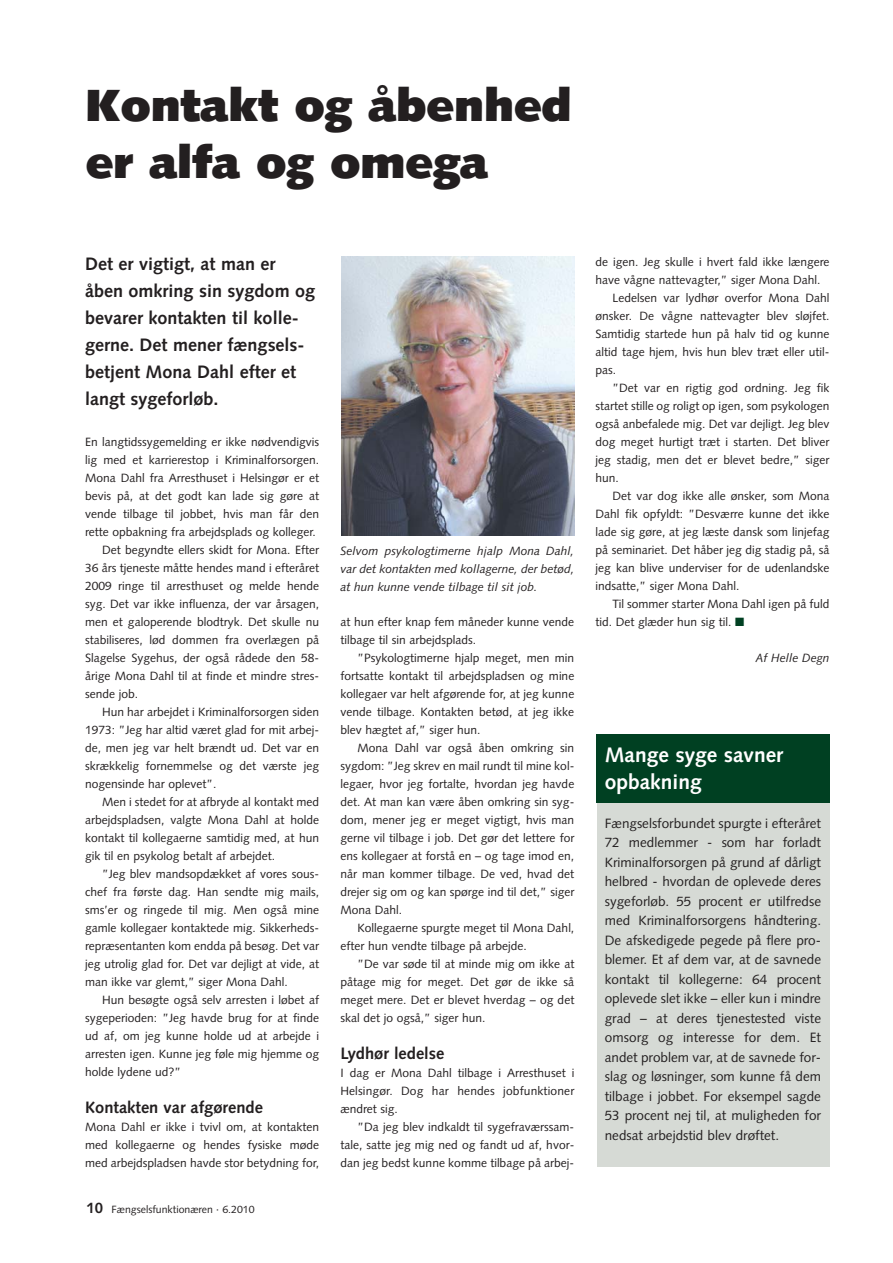
<style>
.page{position:relative;width:893px;height:1263px;background:#fff}
.page>*{position:absolute;margin:0;border:0;box-sizing:border-box;transform-origin:0 0}
.t1{font:900 45px/57px "Syntax";color:#231f20}
.t2{font:700 21px/27px "Syntax";color:#fff}
.t3{font:700 18px/27px "Syntax";color:#231f20}
.t4{font:700 16.5px "Syntax";color:#231f20}
.t5{font:13.5px/19.5px "Syntax";color:#231f20;text-align:justify}
.t6{font:12px/18px "Syntax";color:#231f20;text-align:justify}
.t7{font:italic 12px/18px "Syntax";color:#231f20;text-align:justify}
.t8{font:10.5px "Syntax";color:#231f20}
.s1{font-weight:700;font-size:15px}
.s2{color:#004022}
</style>
<div class="page">
<div style="left:596px;top:777px;width:233px;height:390px;background:#d6dad5"></div>
<div style="left:595px;top:735px;width:234px;height:68px;background:#004022"></div>
<img style="left:341px;top:256px;width:233px;height:280px">
<h1 class="t1" style="left:86px;top:81px;width:487px">Kontakt og åbenhed er alfa og omega</h1>
<h3 class="t3" style="left:85px;top:252px;width:231px">Det er vigtigt, at man er åben omkring sin sygdom og bevarer kontakten til kolle&shy;gerne. Det mener fængsels&shy;betjent Mona Dahl efter et langt sygeforløb.</h3>
<p class="t6" style="left:85px;top:434px;width:235px">En langtidssygemelding er ikke nødvendigvis</p>
<p class="t6" style="left:85px;top:452px;width:235px">lig med et karrierestop i Kriminalforsorgen.</p>
<p class="t6" style="left:85px;top:470px;width:235px">Mona Dahl fra Arresthuset i Helsingør er et</p>
<p class="t6" style="left:85px;top:488px;width:235px">bevis på, at det godt kan lade sig gøre at</p>
<p class="t6" style="left:85px;top:506px;width:235px">vende tilbage til jobbet, hvis man får den</p>
<p class="t6" style="left:85px;top:524px;width:232px">rette opbakning fra arbejdsplads og kolleger.</p>
<p class="t6" style="left:102px;top:542px;width:218px">Det begyndte ellers skidt for Mona. Efter</p>
<p class="t6" style="left:85px;top:560px;width:235px">36 års tjeneste måtte hendes mand i efteråret</p>
<p class="t6" style="left:85px;top:578px;width:235px">2009 ringe til arresthuset og melde hende</p>
<p class="t6" style="left:85px;top:596px;width:235px">syg. Det var ikke influenza, der var årsagen,</p>
<p class="t6" style="left:85px;top:614px;width:235px">men et galoperende blodtryk. Det skulle nu</p>
<p class="t6" style="left:85px;top:632px;width:235px">stabiliseres, lød dommen fra overlægen på</p>
<p class="t6" style="left:85px;top:650px;width:235px">Slagelse Sygehus, der også rådede den 58-</p>
<p class="t6" style="left:85px;top:668px;width:235px">årige Mona Dahl til at finde et mindre stres-</p>
<p class="t6" style="left:85px;top:686px;width:55px">sende job.</p>
<p class="t6" style="left:102px;top:704px;width:218px">Hun har arbejdet i Kriminalforsorgen siden</p>
<p class="t6" style="left:85px;top:722px;width:235px">1973: ”Jeg har altid været glad for mit arbej-</p>
<p class="t6" style="left:85px;top:740px;width:235px">de, men jeg var helt brændt ud. Det var en</p>
<p class="t6" style="left:85px;top:758px;width:235px">skrækkelig fornemmelse og det værste jeg</p>
<p class="t6" style="left:85px;top:776px;width:133px">nogensinde har oplevet”.</p>
<p class="t6" style="left:102px;top:794px;width:218px">Men i stedet for at afbryde al kontakt med</p>
<p class="t6" style="left:85px;top:812px;width:235px">arbejdspladsen, valgte Mona Dahl at holde</p>
<p class="t6" style="left:85px;top:830px;width:235px">kontakt til kollegaerne samtidig med, at hun</p>
<p class="t6" style="left:85px;top:848px;width:191px">gik til en psykolog betalt af arbejdet.</p>
<p class="t6" style="left:102px;top:866px;width:218px">”Jeg blev mandsopdækket af vores sous-</p>
<p class="t6" style="left:85px;top:884px;width:235px">chef fra første dag. Han sendte mig mails,</p>
<p class="t6" style="left:85px;top:902px;width:235px">sms’er og ringede til mig. Men også mine</p>
<p class="t6" style="left:85px;top:920px;width:235px">gamle kollegaer kontaktede mig. Sikkerheds-</p>
<p class="t6" style="left:85px;top:938px;width:235px">repræsentanten kom endda på besøg. Det var</p>
<p class="t6" style="left:85px;top:956px;width:235px">jeg utrolig glad for. Det var dejligt at vide, at</p>
<p class="t6" style="left:85px;top:974px;width:204px">man ikke var glemt,” siger Mona Dahl.</p>
<p class="t6" style="left:102px;top:992px;width:218px">Hun besøgte også selv arresten i løbet af</p>
<p class="t6" style="left:85px;top:1010px;width:235px">sygeperioden: ”Jeg havde brug for at finde</p>
<p class="t6" style="left:85px;top:1028px;width:235px">ud af, om jeg kunne holde ud at arbejde i</p>
<p class="t6" style="left:85px;top:1046px;width:235px">arresten igen. Kunne jeg føle mig hjemme og</p>
<p class="t6" style="left:85px;top:1064px;width:98px">holde lydene ud?”</p>
<h3 class="t4" style="left:85px;top:1101px;width:179px">Kontakten var afgørende</h3>
<p class="t6" style="left:85px;top:1119px;width:235px">Mona Dahl er ikke i tvivl om, at kontakten med kollegaerne og hendes fysiske møde med arbejdspladsen havde stor betydning for,</p>
<p class="t8" style="left:87px;top:1205px;width:169px"><span class="s1">10</span> Fængselsfunktionæren · 6.2010</p>
<p class="t7" style="left:340px;top:543px;width:235px">Selvom psykologtimerne hjalp Mona Dahl, var det kontakten med kollagerne, der betød, at hun kunne vende tilbage til sit job.</p>
<p class="t6" style="left:340px;top:614px;width:235px">at hun efter knap fem måneder kunne vende tilbage til sin arbejdsplads.</p>
<p class="t6" style="left:340px;top:650px;width:235px;text-indent:17px">”Psykologtimerne hjalp meget, men min fortsatte kontakt til arbejdspladsen og mine kollegaer var helt afgørende for, at jeg kunne vende tilbage. Kontakten betød, at jeg ikke blev hægtet af,” siger hun.</p>
<p class="t6" style="left:340px;top:740px;width:235px;text-indent:17px">Mona Dahl var også åben omkring sin sygdom: ”Jeg skrev en mail rundt til mine kol&shy;legaer, hvor jeg fortalte, hvordan jeg havde det. At man kan være åben omkring sin syg&shy;dom, mener jeg er meget vigtigt, hvis man gerne vil tilbage i job. Det gør det lettere for ens kollegaer at forstå en – og tage imod en, når man kommer tilbage. De ved, hvad det drejer sig om og kan spørge ind til det,” siger Mona Dahl.</p>
<p class="t6" style="left:340px;top:920px;width:235px;text-indent:17px">Kollegaerne spurgte meget til Mona Dahl, efter hun vendte tilbage på arbejde.</p>
<p class="t6" style="left:340px;top:956px;width:235px;text-indent:17px">”De var søde til at minde mig om ikke at påtage mig for meget. Det gør de ikke så meget mere. Det er blevet hverdag – og det skal det jo også,” siger hun.</p>
<h3 class="t4" style="left:340px;top:1047px;width:106px">Lydhør ledelse</h3>
<p class="t6" style="left:340px;top:1065px;width:235px">I dag er Mona Dahl tilbage i Arresthuset i Helsingør. Dog har hendes jobfunktioner ændret sig.</p>
<p class="t6" style="left:340px;top:1119px;width:235px;text-indent:17px">”Da jeg blev indkaldt til sygefraværssam&shy;tale, satte jeg mig ned og fandt ud af, hvor&shy;dan jeg bedst kunne komme tilbage på arbej-</p>
<p class="t6" style="left:595px;top:254px;width:235px">de igen. Jeg skulle i hvert fald ikke længere</p>
<p class="t6" style="left:595px;top:272px;width:226px">have vågne nattevagter,” siger Mona Dahl.</p>
<p class="t6" style="left:612px;top:290px;width:218px">Ledelsen var lydhør overfor Mona Dahl</p>
<p class="t6" style="left:595px;top:308px;width:235px">ønsker. De vågne nattevagter blev sløjfet.</p>
<p class="t6" style="left:595px;top:326px;width:235px">Samtidig startede hun på halv tid og kunne</p>
<p class="t6" style="left:595px;top:344px;width:235px">altid tage hjem, hvis hun blev træt eller util-</p>
<p class="t6" style="left:595px;top:362px;width:22px">pas.</p>
<p class="t6" style="left:612px;top:380px;width:218px">”Det var en rigtig god ordning. Jeg fik</p>
<p class="t6" style="left:595px;top:398px;width:235px">startet stille og roligt op igen, som psykologen</p>
<p class="t6" style="left:595px;top:416px;width:235px">også anbefalede mig. Det var dejligt. Jeg blev</p>
<p class="t6" style="left:595px;top:434px;width:235px">dog meget hurtigt træt i starten. Det bliver</p>
<p class="t6" style="left:595px;top:452px;width:235px">jeg stadig, men det er blevet bedre,” siger</p>
<p class="t6" style="left:595px;top:470px;width:25px">hun.</p>
<p class="t6" style="left:612px;top:488px;width:218px">Det var dog ikke alle ønsker, som Mona</p>
<p class="t6" style="left:595px;top:506px;width:235px">Dahl fik opfyldt: ”Desværre kunne det ikke</p>
<p class="t6" style="left:595px;top:524px;width:235px">lade sig gøre, at jeg læste dansk som linjefag</p>
<p class="t6" style="left:595px;top:542px;width:235px">på seminariet. Det håber jeg dig stadig på, så</p>
<p class="t6" style="left:595px;top:560px;width:235px">jeg kan blive underviser for de udenlandske</p>
<p class="t6" style="left:595px;top:578px;width:145px">indsatte,” siger Mona Dahl.</p>
<p class="t6" style="left:612px;top:596px;width:218px">Til sommer starter Mona Dahl igen på fuld</p>
<p class="t6" style="left:595px;top:614px;width:150px">tid. Det glæder hun sig til. <span class="s2">■</span></p>
<p class="t7" style="left:755px;top:650px;width:75px">Af Helle Degn</p>
<h2 class="t2" style="left:604px;top:743px;width:180px">Mange syge savner opbakning</h2>
<p class="t5" style="left:604px;top:815px;width:218px">Fængselsforbundet spurgte i efteråret 72 medlemmer - som har forladt Kriminalforsorgen på grund af dårligt helbred - hvordan de oplevede deres sygeforløb. 55 procent er utilfredse med Kriminalforsorgens håndtering.<br>De afskedigede pegede på flere pro&shy;blemer. Et af dem var, at de savnede kontakt til kollegerne: 64 procent oplevede slet ikke – eller kun i mindre grad – at deres tjenestested viste omsorg og interesse for dem. Et andet problem var, at de savnede for&shy;slag og løsninger, som kunne få dem tilbage i jobbet. For eksempel sagde 53 procent nej til, at muligheden for nedsat arbejdstid blev drøftet.</p>
</div>
